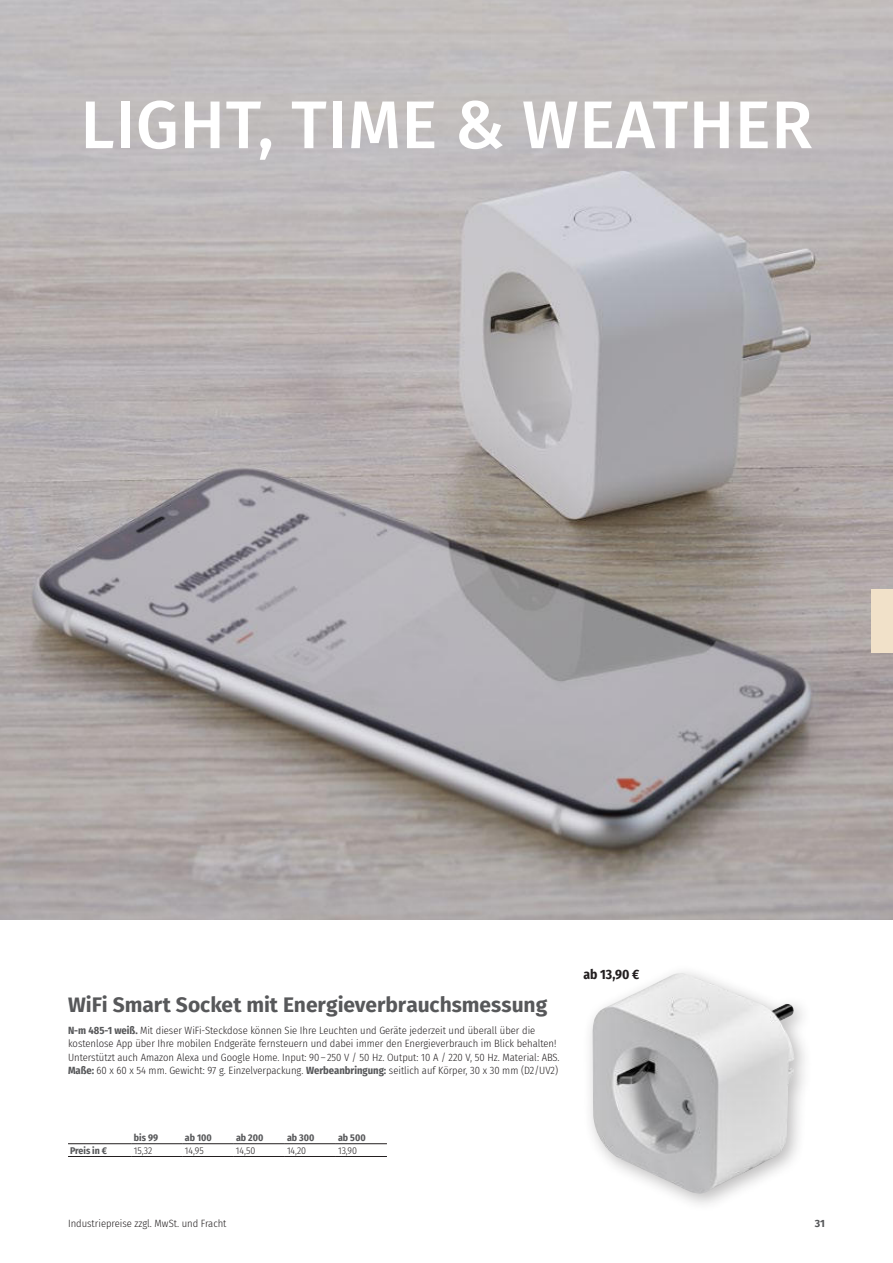
<style>
.page{position:relative;width:893px;height:1263px;background:#fff}
.page>*{position:absolute;margin:0;border:0;box-sizing:border-box;transform-origin:0 0}
.t1{font:500 67.5px "Fira Sans";letter-spacing:.01em;color:#fff}
.t2{font:700 21px "Fira Sans";color:#57585a}
.t3{font:700 13.5px "Fira Sans Condensed";color:#231f20}
.t4{font:300 10.5px/13.5px "Fira Sans Condensed";color:#231f20}
.t5{font:700 10.5px "Fira Sans";color:#57585a}
.t6{font:700 9.75px "Fira Sans Condensed";color:#57585a}
.t7{font:300 9.75px "Fira Sans Condensed";color:#231f20}
.s1{font-weight:700;color:#57585a}
</style>
<div class="page">
<hr style="left:68px;top:1156px;width:64px;height:1px;background:#231f20">
<hr style="left:132px;top:1156px;width:51px;height:1px;background:#231f20">
<hr style="left:183px;top:1156px;width:51px;height:1px;background:#231f20">
<hr style="left:234px;top:1156px;width:51px;height:1px;background:#231f20">
<hr style="left:285px;top:1156px;width:51px;height:1px;background:#231f20">
<hr style="left:336px;top:1156px;width:51px;height:1px;background:#231f20">
<hr style="left:183px;top:1143px;width:51px;height:1px;background:#231f20">
<hr style="left:234px;top:1143px;width:51px;height:1px;background:#231f20">
<hr style="left:285px;top:1143px;width:51px;height:1px;background:#231f20">
<hr style="left:336px;top:1143px;width:51px;height:1px;background:#231f20">
<hr style="left:68px;top:1143px;width:64px;height:1px;background:#231f20">
<hr style="left:132px;top:1143px;width:51px;height:1px;background:#231f20">
<div style="left:583px;top:963px;width:230px;height:249px;background:#231f20;opacity:.3"></div>
<img style="left:593px;top:973px;width:202px;height:220px">
<img style="left:0;top:0;width:893px;height:919px">
<div style="left:872px;top:589px;width:21px;height:63px;background:#f1e1c9"></div>
<h1 class="t1" style="left:80px;top:77px;width:734px">LIGHT, TIME &amp; WEATHER</h1>
<h2 class="t2" style="left:68px;top:989px;width:481px">WiFi Smart Socket mit Energieverbrauchsmessung</h2>
<p class="t4" style="left:68px;top:1023px;width:493px"><span class="s1">N-m 485-1 weiß.</span> Mit dieser WiFi-Steckdose können Sie Ihre Leuchten und Geräte jederzeit und überall über die kostenlose App über Ihre mobilen Endgeräte fernsteuern und dabei immer den Energieverbrauch im Blick behalten!<br>Unterstützt auch Amazon Alexa und Google Home. Input: 90 – 250 V / 50 Hz. Output: 10 A / 220 V, 50 Hz. Material: ABS.<br><span class="s1">Maße:</span> 60 x 60 x 54 mm. Gewicht: 97 g. Einzelverpackung. <span class="s1">Werbeanbringung:</span> seitlich auf Körper, 30 x 30 mm (D2/UV2)</p>
<p class="t6" style="left:134px;top:1130px;width:26px">bis 99</p>
<p class="t6" style="left:185px;top:1130px;width:28px">ab 100</p>
<p class="t6" style="left:236px;top:1130px;width:29px">ab 200</p>
<p class="t6" style="left:287px;top:1130px;width:29px">ab 300</p>
<p class="t6" style="left:338px;top:1130px;width:29px">ab 500</p>
<p class="t6" style="left:70px;top:1143px;width:39px">Preis in €</p>
<p class="t7" style="left:134px;top:1143px;width:20px">15,32</p>
<p class="t7" style="left:185px;top:1143px;width:20px">14,95</p>
<p class="t7" style="left:236px;top:1143px;width:21px">14,50</p>
<p class="t7" style="left:287px;top:1143px;width:21px">14,20</p>
<p class="t7" style="left:338px;top:1143px;width:21px">13,90</p>
<p class="t3" style="left:583px;top:965px;width:58px">ab 13,90 €</p>
<p class="t4" style="left:68px;top:1217px;width:160px">Industriepreise zzgl. MwSt. und Fracht</p>
<p class="t5" style="left:815px;top:1216px;width:12px">31</p>
</div>
